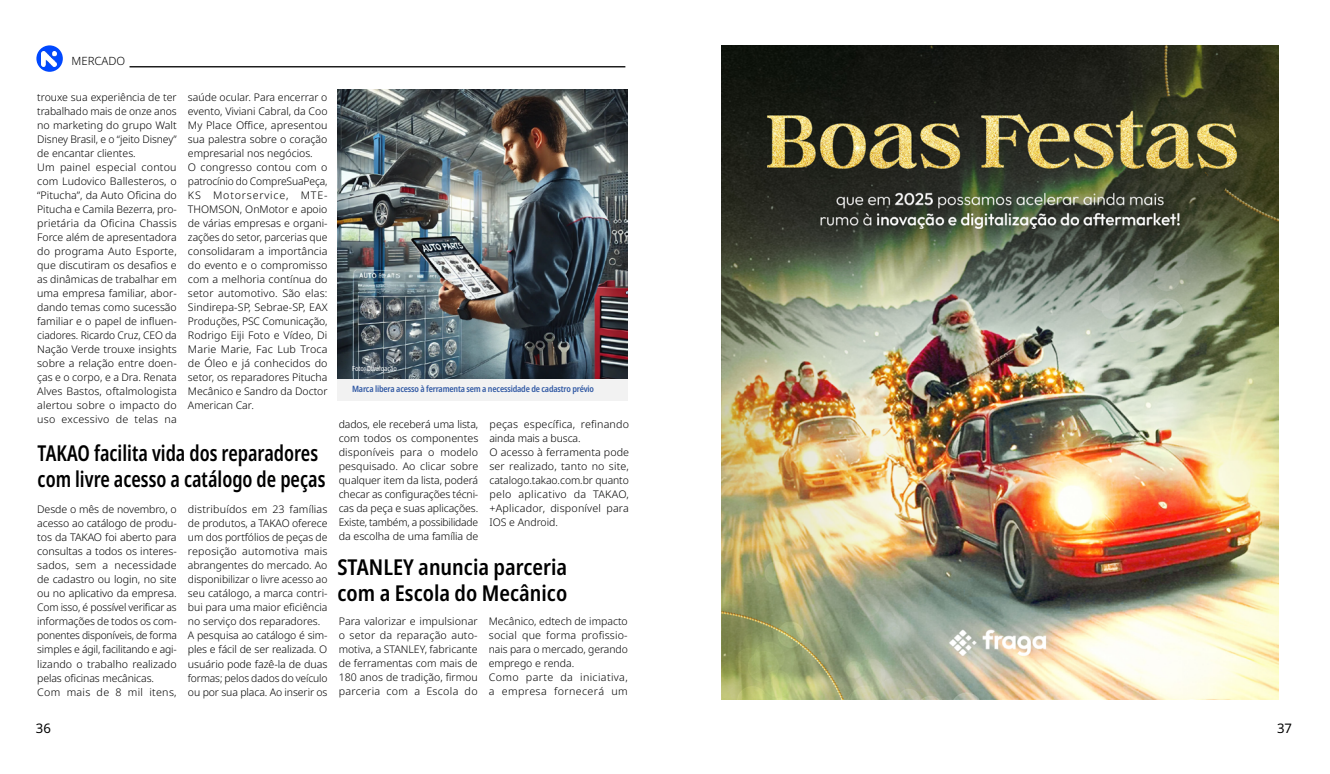
<style>
.page{position:relative;width:1330px;height:774px;background:#fff}
.page>*{position:absolute;margin:0;border:0;box-sizing:border-box;transform-origin:0 0}
.t1{font:600 condensed 21.88px/26.2px "Noto Sans";color:#000;scale:.89 1}
.t2{font:600 condensed 21.88px/26.2px "Noto Sans";color:#000}
.t3{font:13.12px "Noto Sans";color:#000}
.t4{font:300 11.38px "Noto Sans";color:#000}
.t5{font:300 10.5px/14px "Noto Sans";color:#000}
.t6{font:600 condensed 8.75px "Noto Sans";letter-spacing:-.02em;color:#3159a4}
.t7{font:condensed 7px "Noto Sans";color:#fff}
</style>
<div class="page">
<img style="left:722px;top:45px;width:556px;height:654px">
<svg style="left:36px;top:45px;width:27px;height:27px"></svg>
<img style="left:41px;top:52px;width:16px;height:14px">
<hr style="left:129px;top:66px;width:496px;height:1px;background:#000">
<img style="left:337px;top:90px;width:291px;height:289px">
<div style="left:337px;top:379px;width:291px;height:22px;background:#f2f2f2"></div>
<p class="t4" style="left:71px;top:53px;width:55px">MERCADO</p>
<p class="t5" style="left:37px;top:90px;width:141px">trouxe sua experiência de ter trabalhado mais de onze anos no marketing do grupo Walt<br>Disney Brasil, e o “jeito Disney” de encantar clientes.<br>Um painel especial contou com Ludovico Ballesteros, o “Pitucha”, da Auto Oficina do<br>Pitucha e Camila Bezerra, pro&shy;prietária da Oficina Chassis<br>Force além de apresentadora do programa Auto Esporte, que discutiram os desafios e as dinâmicas de trabalhar em uma empresa familiar, abor&shy;dando temas como sucessão familiar e o papel de influen&shy;ciadores. Ricardo Cruz, CEO da<br>Nação Verde trouxe insights sobre a relação entre doen&shy;ças e o corpo, e a Dra. Renata<br>Alves Bastos, oftalmologista alertou sobre o impacto do uso excessivo de telas na</p>
<p class="t5" style="left:188px;top:90px;width:141px">saúde ocular. Para encerrar o evento, Viviani Cabral, da Coo<br>My Place Office, apresentou sua palestra sobre o coração empresarial nos negócios.<br>O congresso contou com o patrocínio do CompreSuaPeça,<br>KS Motorservice, MTE-<br>THOMSON, OnMotor e apoio de várias empresas e organi&shy;zações do setor, parcerias que consolidaram a importância do evento e o compromisso com a melhoria contínua do setor automotivo. São elas:<br>Sindirepa-SP, Sebrae-SP, EAX<br>Produções, PSC Comunicação,<br>Rodrigo Eiji Foto e Vídeo, Di<br>Marie Marie, Fac Lub Troca de Óleo e já conhecidos do setor, os reparadores Pitucha<br>Mecânico e Sandro da Doctor<br>American Car.</p>
<h1 class="t1" style="left:38px;top:440px;width:325px">TAKAO facilita vida dos reparadores com livre acesso a catálogo de peças</h1>
<p class="t5" style="left:37px;top:503px;width:141px">Desde o mês de novembro, o acesso ao catálogo de produ&shy;tos da TAKAO foi aberto para consultas a todos os interes&shy;sados, sem a necessidade de cadastro ou login, no site ou no aplicativo da empresa.<br>Com isso, é possível verificar as informações de todos os com&shy;ponentes disponíveis, de forma simples e ágil, facilitando e agi&shy;lizando o trabalho realizado pelas oficinas mecânicas.<br>Com mais de 8 mil itens,</p>
<p class="t5" style="left:188px;top:503px;width:141px">distribuídos em 23 famílias de produtos, a TAKAO oferece um dos portfólios de peças de reposição automotiva mais abrangentes do mercado. Ao disponibilizar o livre acesso ao seu catálogo, a marca contri&shy;bui para uma maior eficiência no serviço dos reparadores.<br>A pesquisa ao catálogo é sim&shy;ples e fácil de ser realizada. O usuário pode fazê-la de duas formas; pelos dados do veículo ou por sua placa. Ao inserir os</p>
<p class="t7" style="left:352px;top:363px;width:46px">Foto: Divulgação</p>
<p class="t6" style="left:352px;top:383px;width:243px">Marca libera acesso à ferramenta sem a necessidade de cadastro prévio</p>
<p class="t5" style="left:339px;top:417px;width:141px;text-align:justify">dados, ele receberá uma lista, com todos os componentes disponíveis para o modelo pesquisado. Ao clicar sobre qualquer item da lista, poderá checar as configurações técni&shy;cas da peça e suas aplicações.<br>Existe, também, a possibilidade da escolha de uma família de</p>
<p class="t5" style="left:489px;top:417px;width:141px">peças específica, refinando ainda mais a busca.<br>O acesso à ferramenta pode ser realizado, tanto no site, catalogo.takao.com.br quanto pelo aplicativo da TAKAO, +Aplicador, disponível para<br>IOS e Android.</p>
<h1 class="t2" style="left:337px;top:554px;width:231px">STANLEY anuncia parceria com a Escola do Mecânico</h1>
<p class="t5" style="left:339px;top:615px;width:140px;text-align:justify">Para valorizar e impulsionar o setor da reparação auto&shy;motiva, a STANLEY, fabricante de ferramentas com mais de 180 anos de tradição, firmou parceria com a Escola do</p>
<p class="t5" style="left:489px;top:615px;width:140px">Mecânico, edtech de impacto social que forma profissio&shy;nais para o mercado, gerando emprego e renda.<br>Como parte da iniciativa, a empresa fornecerá um</p>
<p class="t3" style="left:36px;top:719px;width:17px">36</p>
<p class="t3" style="left:1277px;top:719px;width:17px">37</p>
</div>
